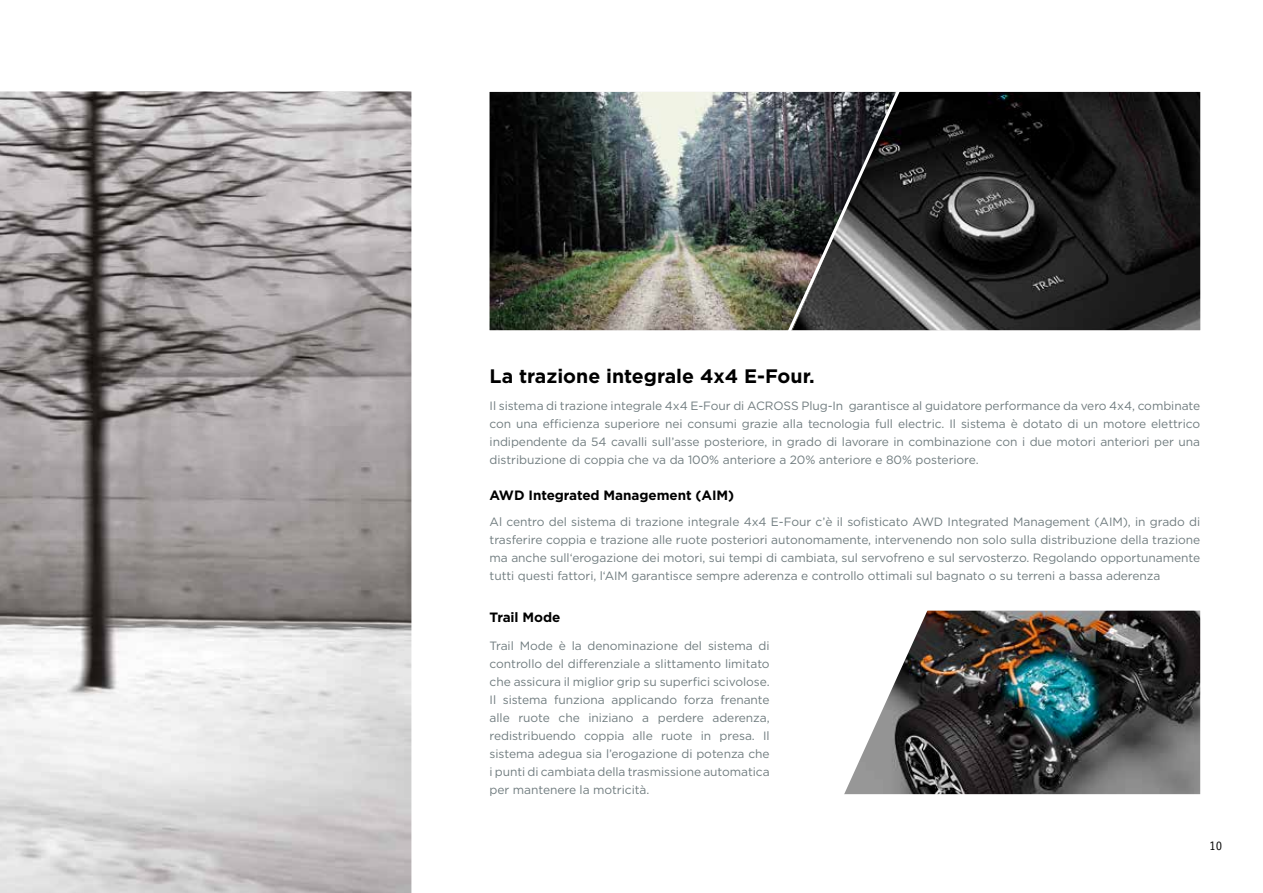
<style>
.page{position:relative;width:1263px;height:893px;background:#fff}
.page>*{position:absolute;margin:0;border:0;box-sizing:border-box;transform-origin:0 0}
.t1{font:700 19.5px "Gotham HTF";color:#000}
.t2{font:700 13.5px "Gotham HTF";letter-spacing:-.005em;color:#000}
.t3{font:12px/18px "Gotham HTF";letter-spacing:-.005em;color:#707c7f;text-align:justify}
.t4{font:12px "Suzuki PRO Regular";color:#000}
</style>
<div class="page">
<img style="left:947px;top:611px;width:253px;height:183px">
<img style="left:0;top:91px;width:411px;height:802px">
<img style="left:490px;top:92px;width:288px;height:238px">
<img style="left:912px;top:92px;width:288px;height:238px">
<svg style="left:778px;top:91px;width:134px;height:240px"></svg>
<svg style="left:844px;top:610px;width:103px;height:185px"></svg>
<h1 class="t1" style="left:490px;top:365px;width:327px">La trazione integrale 4x4 E-Four.</h1>
<p class="t3" style="left:490px;top:396px;width:712px">Il sistema di trazione integrale 4x4 E-Four di ACROSS Plug-In garantisce al guidatore performance da vero 4x4, combinate con una efficienza superiore nei consumi grazie alla tecnologia full electric. Il sistema è dotato di un motore elettrico indipendente da 54 cavalli sull’asse posteriore, in grado di lavorare in combinazione con i due motori anteriori per una distribuzione di coppia che va da 100% anteriore a 20% anteriore e 80% posteriore.</p>
<p class="t2" style="left:490px;top:487px;width:246px">AWD Integrated Management (AIM)</p>
<p class="t3" style="left:490px;top:513px;width:712px">Al centro del sistema di trazione integrale 4x4 E-Four c’è il sofisticato AWD Integrated Management (AIM), in grado di trasferire coppia e trazione alle ruote posteriori autonomamente, intervenendo non solo sulla distribuzione della trazione ma anche sull‘erogazione dei motori, sui tempi di cambiata, sul servofreno e sul servosterzo. Regolando opportunamente tutti questi fattori, l‘AIM garantisce sempre aderenza e controllo ottimali sul bagnato o su terreni a bassa aderenza</p>
<p class="t2" style="left:490px;top:609px;width:72px">Trail Mode</p>
<p class="t3" style="left:490px;top:637px;width:282px">Trail Mode è la denominazione del sistema di controllo del differenziale a slittamento limitato che assicura il miglior grip su superfici scivolose.<br>Il sistema funziona applicando forza frenante alle ruote che iniziano a perdere aderenza, redistribuendo coppia alle ruote in presa. Il sistema adegua sia l’erogazione di potenza che i punti di cambiata della trasmissione automatica per mantenere la motricità.</p>
<p class="t4" style="left:1209px;top:839px;width:14px">10</p>
</div>
